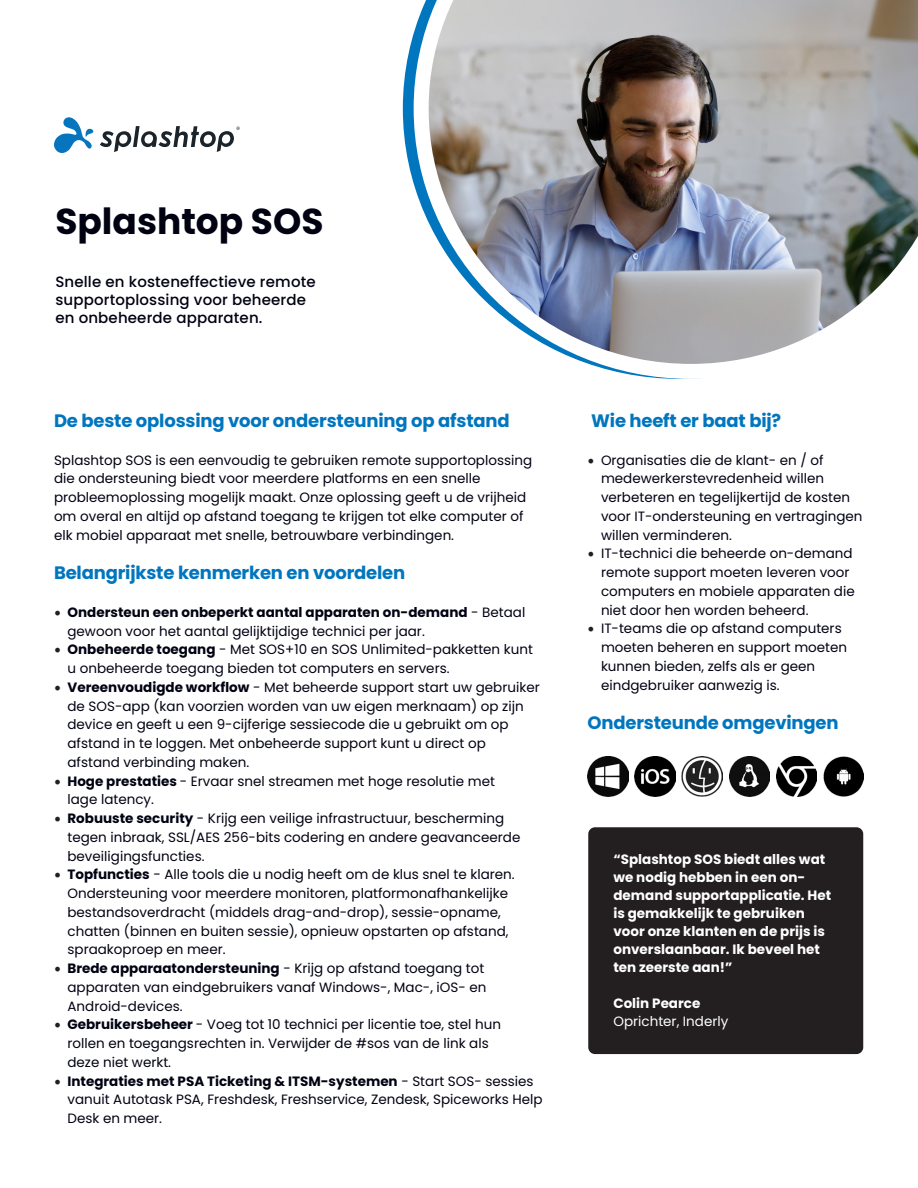
<style>
.page{position:relative;width:918px;height:1188px;background:#fff}
.page>*{position:absolute;margin:0;border:0;box-sizing:border-box;transform-origin:0 0}
.t1{font:700 36px "Poppins";color:#000212}
.t2{font:700 18px "Poppins";letter-spacing:-.01em;color:#0076be}
.t3{font:500 15px/18px "Poppins";letter-spacing:.01em;color:#000212}
.t4{font:13.5px/18.8px "Poppins";color:#000212}
.t5{font:700 13.5px/18px "Poppins";color:#fff}
.t6{font:13.5px "Poppins";color:#fff}
.s1{font-family:"Minion Pro";font-size:18px;color:#231f20}
.s2{font-weight:700}
</style>
<div class="page">
<svg style="left:100px;top:126px;width:140px;height:26px"></svg>
<svg style="left:54px;top:117px;width:40px;height:36px"></svg>
<div style="left:588px;top:827px;width:275px;height:227px;background:#231f20;border-radius:7px"></div>
<img style="left:588px;top:756px;width:40px;height:41px">
<img style="left:729px;top:756px;width:41px;height:41px">
<img style="left:635px;top:756px;width:40px;height:41px">
<img style="left:776px;top:756px;width:41px;height:41px">
<img style="left:682px;top:756px;width:41px;height:41px">
<img style="left:823px;top:756px;width:41px;height:41px">
<svg style="left:403px;top:32px;width:11px;height:153px"></svg>
<img style="left:414px;top:0;width:504px;height:379px">
<p class="t1" style="left:55px;top:201px;width:270px">Splashtop SOS</p>
<p class="t3" style="left:55px;top:273px;width:262px">Snelle en kosteneffectieve remote supportoplossing voor beheerde en onbeheerde apparaten.</p>
<p class="t2" style="left:54px;top:410px;width:457px">De beste oplossing voor ondersteuning op afstand</p>
<p class="t4" style="left:54px;top:451px;width:480px">Splashtop SOS is een eenvoudig te gebruiken remote supportoplossing die ondersteuning biedt voor meerdere platforms en een snelle probleemoplossing mogelijk maakt. Onze oplossing geeft u de vrijheid om overal en altijd op afstand toegang te krijgen tot elke computer of elk mobiel apparaat met snelle, betrouwbare verbindingen.</p>
<p class="t2" style="left:54px;top:563px;width:353px">Belangrijkste kenmerken en voordelen</p>
<p class="t4" style="left:68px;top:603px;width:459px;text-indent:-14px"><span class="s1">•</span> <span class="s2">Ondersteun een onbeperkt aantal apparaten on-demand</span> - Betaal gewoon voor het aantal gelijktijdige technici per jaar.</p>
<p class="t4" style="left:68px;top:640px;width:467px;text-indent:-14px"><span class="s1">•</span> <span class="s2">Onbeheerde toegang</span> - Met SOS+10 en SOS Unlimited-pakketten kunt u onbeheerde toegang bieden tot computers en servers.</p>
<p class="t4" style="left:68px;top:678px;width:474px;text-indent:-14px"><span class="s1">•</span> <span class="s2">Vereenvoudigde workflow</span> - Met beheerde support start uw gebruiker de SOS-app (kan voorzien worden van uw eigen merknaam) op zijn device en geeft u een 9-cijferige sessiecode die u gebruikt om op afstand in te loggen. Met onbeheerde support kunt u direct op afstand verbinding maken.</p>
<p class="t4" style="left:68px;top:772px;width:429px;text-indent:-14px"><span class="s1">•</span> <span class="s2">Hoge prestaties</span> - Ervaar snel streamen met hoge resolutie met lage latency.</p>
<p class="t4" style="left:68px;top:809px;width:454px;text-indent:-14px"><span class="s1">•</span> <span class="s2">Robuuste security</span> - Krijg een veilige infrastructuur, bescherming tegen inbraak, SSL/AES 256-bits codering en andere geavanceerde beveiligingsfuncties.</p>
<p class="t4" style="left:68px;top:865px;width:449px;text-indent:-14px"><span class="s1">•</span> <span class="s2">Topfuncties</span> - Alle tools die u nodig heeft om de klus snel te klaren.<br>Ondersteuning voor meerdere monitoren, platformonafhankelijke bestandsoverdracht (middels drag-and-drop), sessie-opname, chatten (binnen en buiten sessie), opnieuw opstarten op afstand, spraakoproep en meer.</p>
<p class="t4" style="left:68px;top:959px;width:421px;text-indent:-14px"><span class="s1">•</span> <span class="s2">Brede apparaatondersteuning</span> - Krijg op afstand toegang tot apparaten van eindgebruikers vanaf Windows-, Mac-, iOS- en<br>Android-devices.</p>
<p class="t4" style="left:68px;top:1015px;width:435px;text-indent:-14px"><span class="s1">•</span> <span class="s2">Gebruikersbeheer</span> - Voeg tot 10 technici per licentie toe, stel hun rollen en toegangsrechten in. Verwijder de #sos van de link als deze niet werkt.</p>
<p class="t4" style="left:68px;top:1072px;width:477px;text-indent:-14px"><span class="s1">•</span> <span class="s2">Integraties met PSA Ticketing &amp; ITSM-systemen</span> - Start SOS- sessies vanuit Autotask PSA, Freshdesk, Freshservice, Zendesk, Spiceworks Help<br>Desk en meer.</p>
<p class="t2" style="left:591px;top:410px;width:192px">Wie heeft er baat bij?</p>
<p class="t4" style="left:601px;top:451px;width:263px;text-indent:-14px"><span class="s1">•</span> Organisaties die de klant- en / of medewerkerstevredenheid willen verbeteren en tegelijkertijd de kosten voor IT-ondersteuning en vertragingen willen verminderen.</p>
<p class="t4" style="left:601px;top:544px;width:255px;text-indent:-14px"><span class="s1">•</span> IT-technici die beheerde on-demand remote support moeten leveren voor computers en mobiele apparaten die niet door hen worden beheerd.</p>
<p class="t4" style="left:601px;top:619px;width:248px;text-indent:-14px"><span class="s1">•</span> IT-teams die op afstand computers moeten beheren en support moeten kunnen bieden, zelfs als er geen eindgebruiker aanwezig is.</p>
<p class="t2" style="left:588px;top:713px;width:253px">Ondersteunde omgevingen</p>
<p class="t5" style="left:613px;top:851px;width:219px">“Splashtop SOS biedt alles wat we nodig hebben in een on&shy;demand supportapplicatie. Het is gemakkelijk te gebruiken voor onze klanten en de prijs is onverslaanbaar. Ik beveel het ten zeerste aan!”</p>
<p class="t5" style="left:613px;top:995px;width:88px">Colin Pearce</p>
<p class="t6" style="left:613px;top:1014px;width:116px">Oprichter, Inderly</p>
</div>
